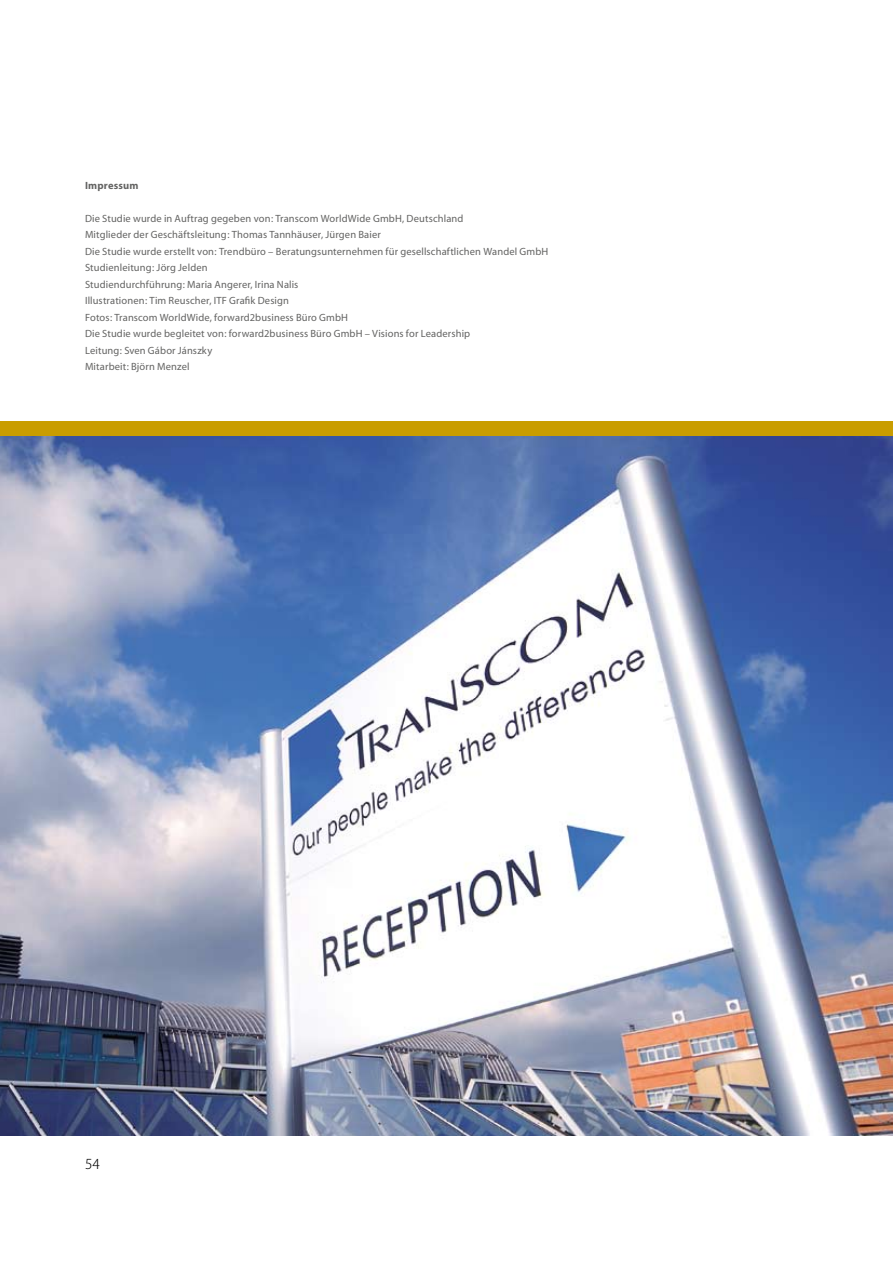
<style>
.page{position:relative;width:893px;height:1263px;background:#fff}
.page>*{position:absolute;margin:0;border:0;box-sizing:border-box;transform-origin:0 0}
.t1{font:300 13.5px "Koz Go Pro";color:#000}
.t2{font:10.5px/16.5px "Myriad";letter-spacing:.015em;color:#636362}
.t3{font:700 10.5px "Myriad";letter-spacing:.015em;color:#636362}
</style>
<div class="page">
<img style="left:0;top:436px;width:893px;height:700px">
<div style="left:0;top:421px;width:893px;height:15px;background:#c99d00"></div>
<p class="t3" style="left:85px;top:180px;width:55px">Impressum</p>
<p class="t2" style="left:85px;top:210px;width:465px">Die Studie wurde in Auftrag gegeben von: Transcom WorldWide GmbH, Deutschland<br>Mitglieder der Geschäftsleitung: Thomas Tannhäuser, Jürgen Baier<br>Die Studie wurde erstellt von: Trendbüro – Beratungsunternehmen für gesellschaftlichen Wandel GmbH Studienleitung: Jörg Jelden<br>Studiendurchführung: Maria Angerer, Irina Nalis<br>Illustrationen: Tim Reuscher, ITF Grafik Design<br>Fotos: Transcom WorldWide, forward2business Büro GmbH<br>Die Studie wurde begleitet von: forward2business Büro GmbH – Visions for Leadership<br>Leitung: Sven Gábor Jánszky<br>Mitarbeit: Björn Menzel</p>
<p class="t1" style="left:85px;top:1156px;width:16px">54</p>
</div>
